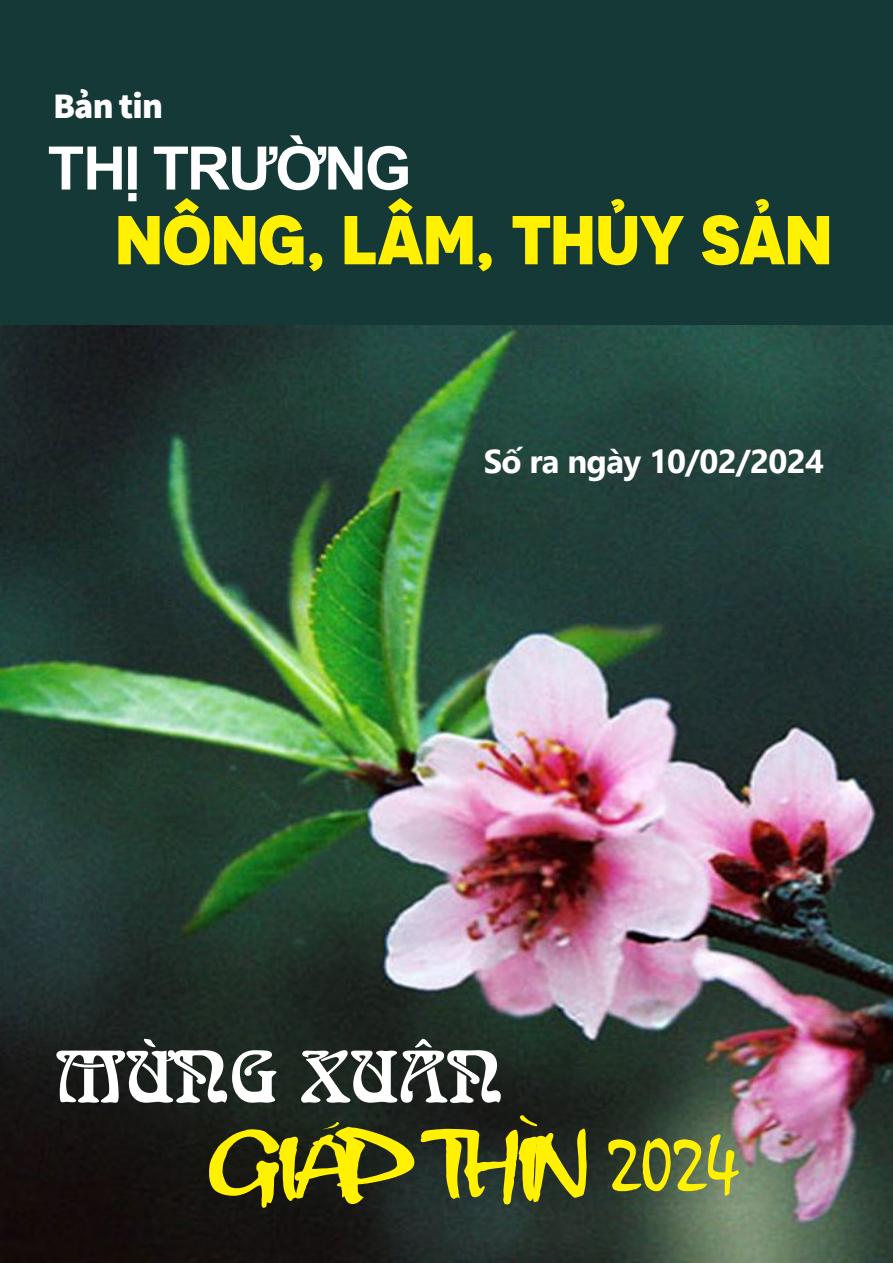
<style>
.page{position:relative;width:893px;height:1263px;background:#fff}
.page>*{position:absolute;margin:0;border:0;box-sizing:border-box;transform-origin:0 0}
.t1{font:72px "Vn Thu Phap Unicode";color:#fff101}
.t2{font:72px "Arabia";color:#fff}
.t3{font:800 69px "i Ciel Novecentosans";letter-spacing:-.005em;color:#fff101}
.t4{font:700 60px "Arial";letter-spacing:-.04em;color:#fff}
.t5{font:36px "Source Sans Variable";letter-spacing:.04em;color:#fff}
.t6{font:700 33px "Leelawadee UI";letter-spacing:-.02em;color:#fff}
</style>
<div class="page">
<div style="left:0;top:0;width:893px;height:325px;background:#153936"></div>
<img style="left:0;top:325px;width:893px;height:938px">
<p class="t5" style="left:53px;top:84px;width:110px">Bản tin</p>
<p class="t4" style="left:48px;top:126px;width:365px">THỊ TRƯỜNG</p>
<p class="t3" style="left:115px;top:186px;width:718px">NÔNG, LÂM, THỦY SẢN</p>
<p class="t6" style="left:484px;top:437px;width:342px">Số ra ngày 10/02/2024</p>
<p class="t2" style="left:54px;top:1025px;width:450px">MỪNG XUÂN</p>
<p class="t1" style="left:222px;top:1122px;width:519px">GIÁP THÌN 2024</p>
</div>
